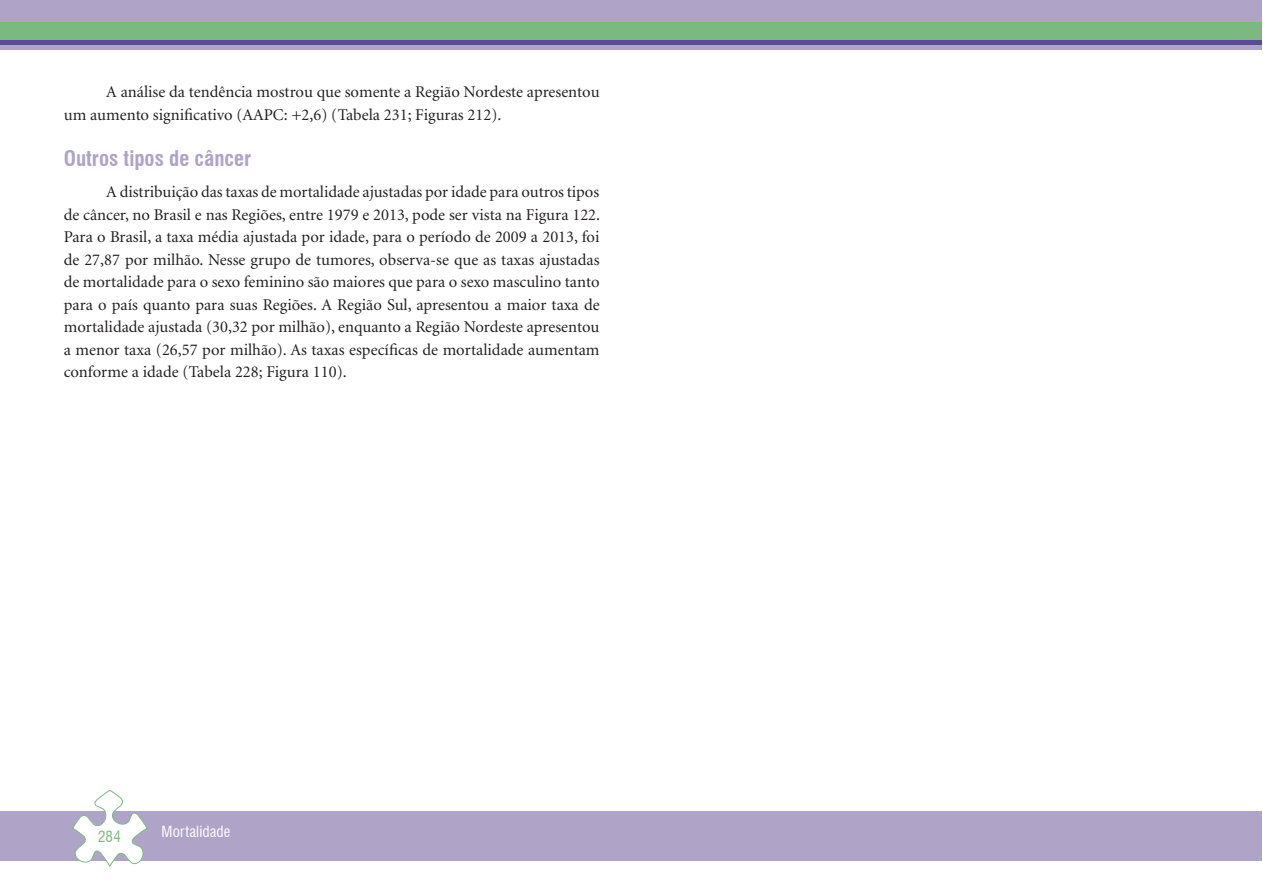
<style>
.page{position:relative;width:1263px;height:893px;background:#fff}
.page>*{position:absolute;margin:0;border:0;box-sizing:border-box;transform-origin:0 0}
.t1{font:700 condensed 21px "Swiss 721 BT";color:#afa3c7}
.t2{font:16.5px/22.5px "Minion";color:#231f20}
.t3{font:condensed 15px "Swiss 721 BT";letter-spacing:.01em;color:#fff}
.t4{font:condensed 15px "Swiss 721 BT";color:#7cb981}
</style>
<div class="page">
<div style="left:0;top:811px;width:1261px;height:50px;background:#afa3c7"></div>
<svg style="left:72px;top:789px;width:76px;height:78px"></svg>
<div style="left:0;top:0;width:1261px;height:50px;background:#afa3c7"></div>
<div style="left:0;top:22px;width:1261px;height:19px;background:#7cb981"></div>
<hr style="left:0;top:41px;width:1261px;height:4px;background:#5c4998">
<p class="t2" style="left:64px;top:82px;width:537px;text-indent:43px">A análise da tendência mostrou que somente a Região Nordeste apresentou um aumento significativo (AAPC: +2,6) (Tabela 231; Figuras 212).</p>
<p class="t1" style="left:64px;top:146px;width:189px">Outros tipos de câncer</p>
<p class="t2" style="left:64px;top:181px;width:538px;text-align:justify;text-indent:43px">A distribuição das taxas de mortalidade ajustadas por idade para outros tipos de câncer, no Brasil e nas Regiões, entre 1979 e 2013, pode ser vista na Figura 122.<br>Para o Brasil, a taxa média ajustada por idade, para o período de 2009 a 2013, foi de 27,87 por milhão. Nesse grupo de tumores, observa-se que as taxas ajustadas de mortalidade para o sexo feminino são maiores que para o sexo masculino tanto para o país quanto para suas Regiões. A Região Sul, apresentou a maior taxa de mortalidade ajustada (30,32 por milhão), enquanto a Região Nordeste apresentou a menor taxa (26,57 por milhão). As taxas específicas de mortalidade aumentam conforme a idade (Tabela 228; Figura 110).</p>
<p class="t4" style="left:98px;top:828px;width:24px">284</p>
<p class="t3" style="left:162px;top:822px;width:70px">Mortalidade</p>
</div>
